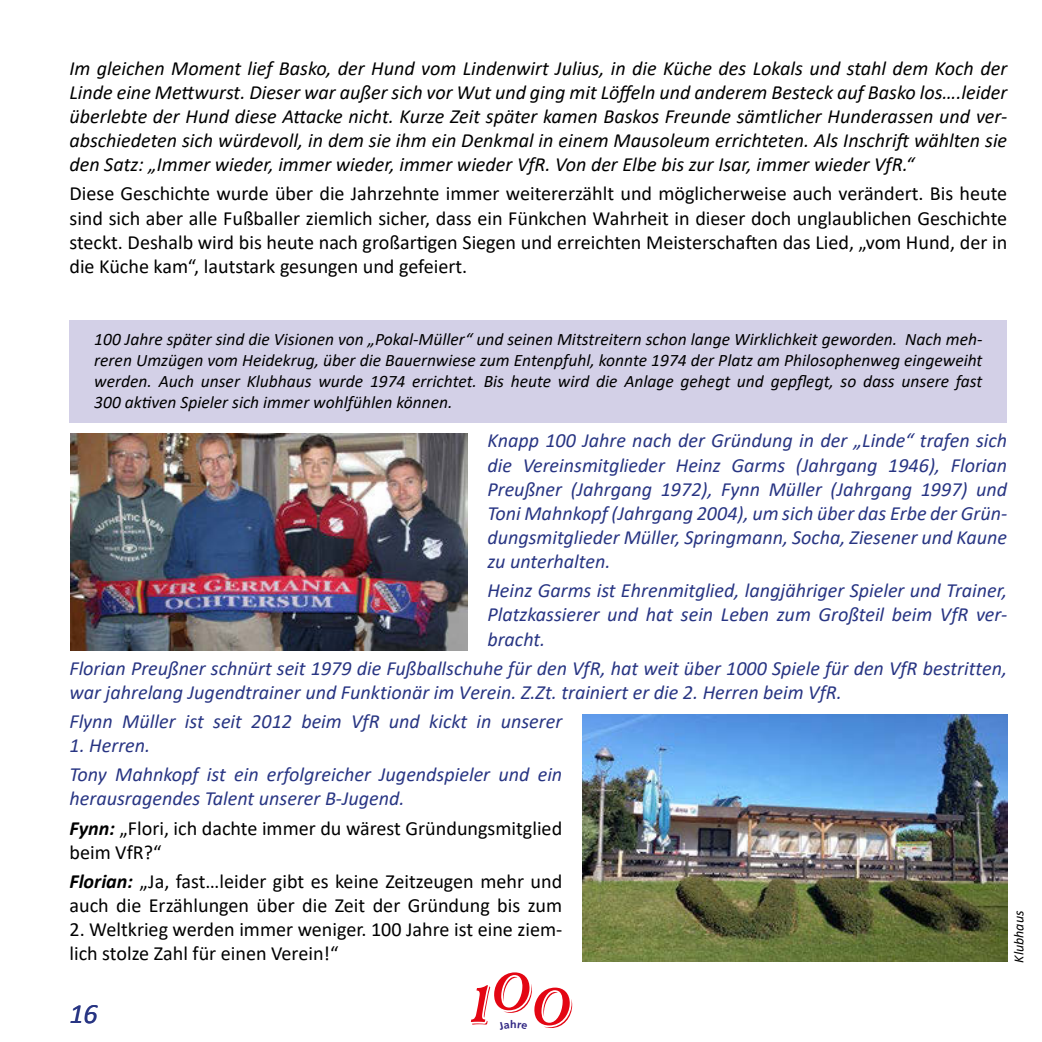
<style>
.page{position:relative;width:1042px;height:1042px;background:#fff}
.page>*{position:absolute;margin:0;border:0;box-sizing:border-box;transform-origin:0 0}
.t1{font:59.5px "Rafaella Regular Shadow";color:#e30613}
.t2{font:italic 28px "Calibri";color:#283583}
.t3{font:italic 20.12px/24.2px "Calibri";color:#283583;text-align:justify}
.t4{font:20.12px/24.2px "Calibri";color:#000}
.t5{font:italic 20.12px/24.2px "Calibri";color:#000;text-align:justify}
.t6{font:italic 17.5px/21px "Calibri";color:#000;text-align:justify}
.t7{font:italic 14px "Calibri";color:#000}
.t8{font:700 10.67px "Frutiger LT Std";color:#312783}
.s1{font-style:italic;color:#283583}
.s2{font-weight:700;font-style:italic}
</style>
<div class="page">
<div style="left:69px;top:320px;width:938px;height:103px;background:#d3d0e7"></div>
<img style="left:582px;top:714px;width:425px;height:247px">
<img style="left:71px;top:434px;width:396px;height:216px">
<p class="t5" style="left:69px;top:55px;width:939px">Im gleichen Moment lief Basko, der Hund vom Lindenwirt Julius, in die Küche des Lokals und stahl dem Koch der Linde eine Mettwurst. Dieser war außer sich vor Wut und ging mit Löffeln und anderem Besteck auf Basko los….leider überlebte der Hund diese Attacke nicht. Kurze Zeit später kamen Baskos Freunde sämtlicher Hunderassen und ver&shy;abschiedeten sich würdevoll, in dem sie ihm ein Denkmal in einem Mausoleum errichteten. Als Inschrift wählten sie den Satz: „Immer wieder, immer wieder, immer wieder VfR. Von der Elbe bis zur Isar, immer wieder VfR.“</p>
<p class="t4" style="left:69px;top:181px;width:939px;text-align:justify">Diese Geschichte wurde über die Jahrzehnte immer weitererzählt und möglicherweise auch verändert. Bis heute sind sich aber alle Fußballer ziemlich sicher, dass ein Fünkchen Wahrheit in dieser doch unglaublichen Geschichte steckt. Deshalb wird bis heute nach großartigen Siegen und erreichten Meisterschaften das Lied, „vom Hund, der in die Küche kam“, lautstark gesungen und gefeiert.</p>
<p class="t6" style="left:94px;top:328px;width:889px">100 Jahre später sind die Visionen von „Pokal-Müller“ und seinen Mitstreitern schon lange Wirklichkeit geworden. Nach meh&shy;reren Umzügen vom Heidekrug, über die Bauernwiese zum Entenpfuhl, konnte 1974 der Platz am Philosophenweg eingeweiht werden. Auch unser Klubhaus wurde 1974 errichtet. Bis heute wird die Anlage gehegt und gepflegt, so dass unsere fast 300 aktiven Spieler sich immer wohlfühlen können.</p>
<p class="t3" style="left:487px;top:428px;width:521px">Knapp 100 Jahre nach der Gründung in der „Linde“ trafen sich die Vereinsmitglieder Heinz Garms (Jahrgang 1946), Florian Preußner (Jahrgang 1972), Fynn Müller (Jahrgang 1997) und Toni Mahnkopf (Jahrgang 2004), um sich über das Erbe der Grün&shy;dungsmitglieder Müller, Springmann, Socha, Ziesener und Kaune zu unterhalten.</p>
<p class="t3" style="left:487px;top:578px;width:521px">Heinz Garms ist Ehrenmitglied, langjähriger Spieler und Trainer, Platzkassierer und hat sein Leben zum Großteil beim VfR ver&shy;bracht.</p>
<p class="t3" style="left:69px;top:655px;width:939px">Florian Preußner schnürt seit 1979 die Fußballschuhe für den VfR, hat weit über 1000 Spiele für den VfR bestritten, war jahrelang Jugendtrainer und Funktionär im Verein. Z.Zt. trainiert er die 2. Herren beim VfR.</p>
<p class="t3" style="left:69px;top:708px;width:494px">Flynn Müller ist seit 2012 beim VfR und kickt in unserer</p>
<p class="t3" style="left:69px;top:730px;width:494px;line-height:29.1px">1. Herren.<br>Tony Mahnkopf ist ein erfolgreicher Jugendspieler und ein</p>
<p class="t4" style="left:69px;top:784px;width:494px;line-height:29.1px"><span class="s1">herausragendes Talent unserer B-Jugend.<br></span><span class="s2">Fynn:</span> „Flori, ich dachte immer du wärest Gründungsmitglied</p>
<p class="t4" style="left:69px;top:837px;width:494px;line-height:29.1px">beim VfR?“<br><span class="s2">Florian:</span> „Ja, fast…leider gibt es keine Zeitzeugen mehr und</p>
<p class="t4" style="left:69px;top:892px;width:494px">auch die Erzählungen über die Zeit der Gründung bis zum</p>
<p class="t4" style="left:69px;top:917px;width:494px">2. Weltkrieg werden immer weniger. 100 Jahre ist eine ziem&shy;lich stolze Zahl für einen Verein!“</p>
<p class="t7" style="left:1009px;top:962px;width:53px;rotate:-90deg">Klubhaus</p>
<h2 class="t2" style="left:69px;top:994px;width:30px">16</h2>
<h1 class="t1" style="left:471px;top:967px;width:101px">100</h1>
<p class="t8" style="left:510px;top:1018px;width:8px">h</p>
</div>
